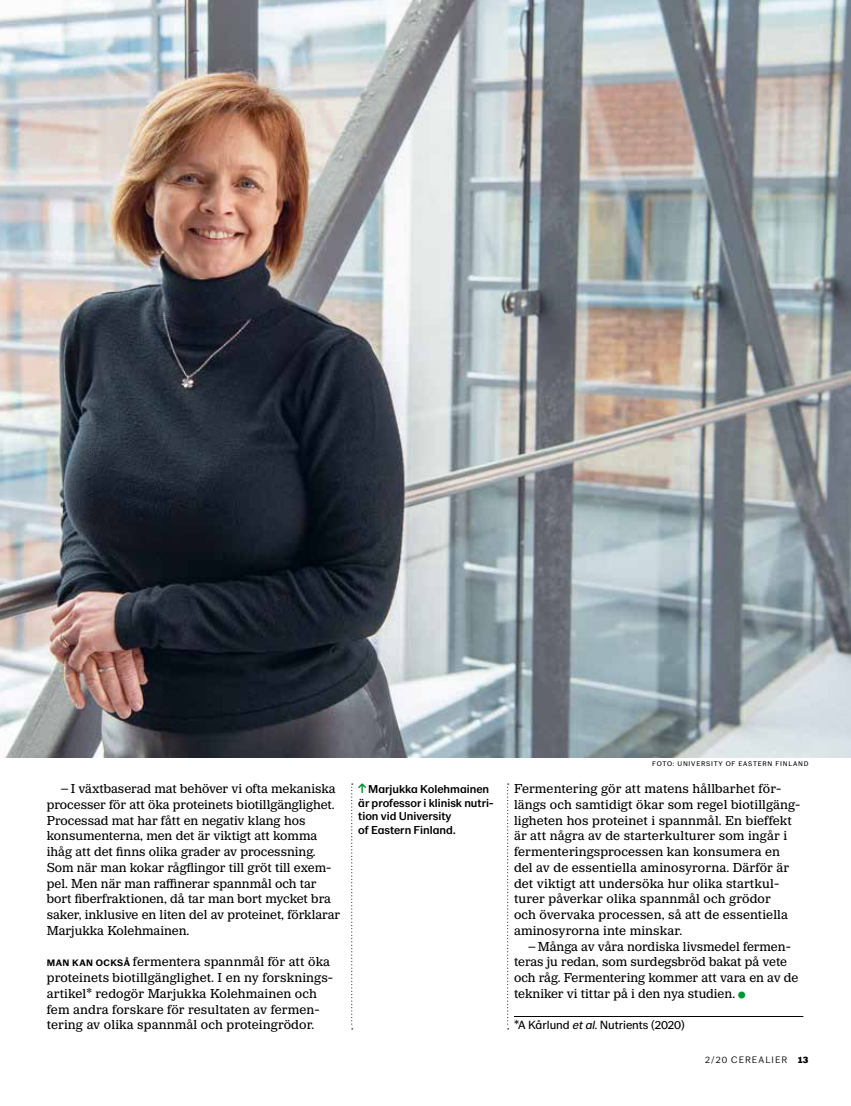
<style>
.page{position:relative;width:851px;height:1106px;background:#fff}
.page>*{position:absolute;margin:0;border:0;box-sizing:border-box;transform-origin:0 0}
.t1{font:13.5px/15.8px "LM Serif";color:#000}
.t2{font:12.3px "LM Sans 201902";color:#000}
.t3{font:500 12px/13.5px "LM Sans 201902";color:#000}
.t4{font:300 9.75px "LM Sans 201902";letter-spacing:.11em;color:#000}
.t5{font:7.05px "LM Sans 201902";letter-spacing:.11em;color:#000}
.s1{font-family:"LM Sans 201902";font-weight:700;font-size:9.75px}
.s2{font-weight:700;color:#009636}
.s3{font-style:italic}
.s4{font-weight:900}
</style>
<div class="page">
<img style="left:0;top:0;width:850px;height:757px">
<hr style="left:514px;top:1016px;width:289px;height:1px;background:#000">
<svg style="left:507px;top:783px;width:1px;height:246px"></svg>
<svg style="left:351px;top:783px;width:2px;height:246px"></svg>
<p class="t1" style="left:47px;top:780px;width:295px;text-indent:14px">–I växtbaserad mat behöver vi ofta mekaniska processer för att öka proteinets biotillgänglighet.<br>Processad mat har fått en negativ klang hos konsumenterna, men det är viktigt att komma ihåg att det finns olika grader av processning.<br>Som när man kokar rågflingor till gröt till exem&shy;pel. Men när man raffinerar spannmål och tar bort fiberfraktionen, då tar man bort mycket bra saker, inklusive en liten del av proteinet, förklarar Marjukka Kolehmainen.</p>
<p class="t1" style="left:47px;top:954px;width:288px"><span class="s1">MAN KAN OCKSÅ</span> fermentera spannmål för att öka proteinets biotillgänglighet. I en ny forsknings&shy;artikel* redogör Marjukka Kolehmainen och fem andra forskare för resultaten av fermen&shy;tering av olika spannmål och proteingrödor.</p>
<p class="t3" style="left:358px;top:782px;width:137px"><span class="s2">↑</span>Marjukka Kolehmainen är professor i klinisk nutri&shy;tion vid University<br>of Eastern Finland.</p>
<p class="t5" style="left:652px;top:759px;width:158px">FOTO: UNIVERSITY OF EASTERN FINLAND</p>
<p class="t1" style="left:514px;top:780px;width:288px">Fermentering gör att matens hållbarhet för&shy;längs och samtidigt ökar som regel biotillgäng&shy;ligheten hos proteinet i spannmål. En bieffekt är att några av de starterkulturer som ingår i fermenteringsprocessen kan konsumera en del av de essentiella aminosyrorna. Därför är det viktigt att undersöka hur olika startkul&shy;turer påverkar olika spannmål och grödor<br>och övervaka processen, så att de essentiella aminosyrorna inte minskar.</p>
<p class="t1" style="left:514px;top:938px;width:286px;text-indent:14px">–Många av våra nordiska livsmedel fermen&shy;teras ju redan, som surdegsbröd bakat på vete och råg. Fermentering kommer att vara en av de tekniker vi tittar på i den nya studien.</p>
<p class="t2" style="left:514px;top:1018px;width:172px">*A Kårlund <span class="s3">etal</span>. Nutrients (2020)</p>
<p class="t4" style="left:705px;top:1054px;width:105px">2/20 CEREALIER <span class="s4">13</span></p>
</div>
